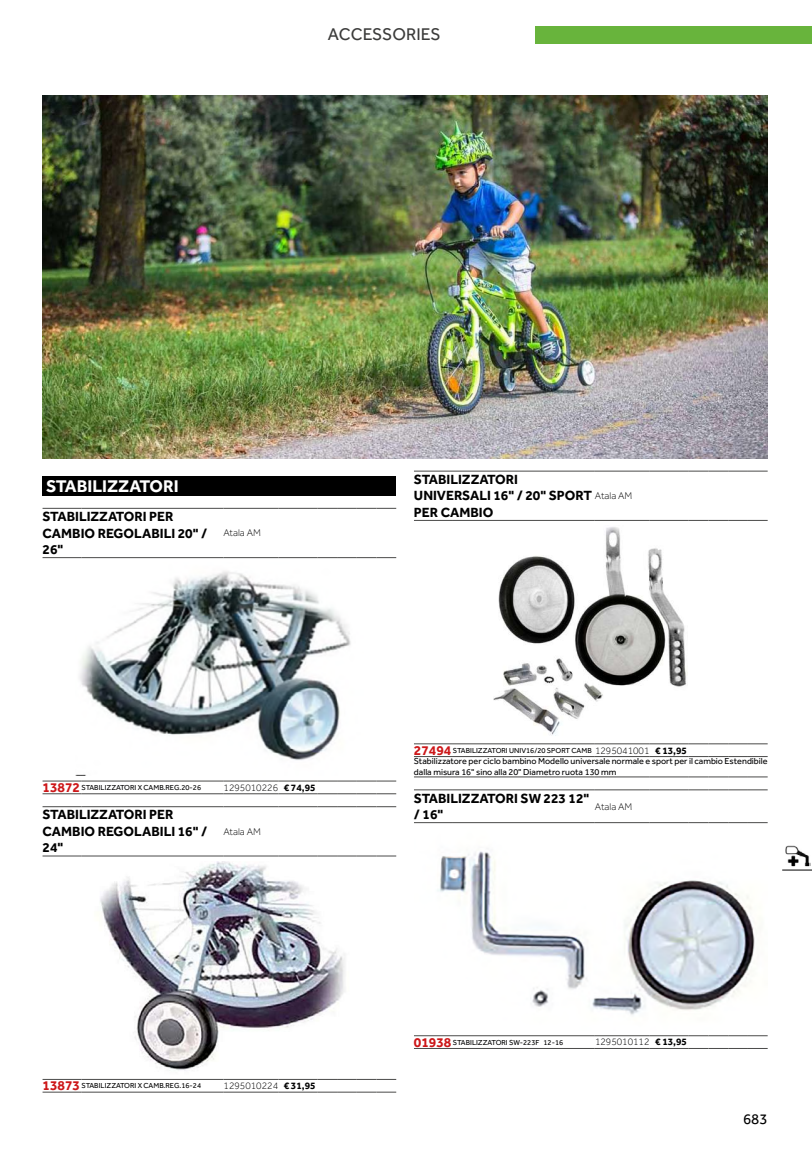
<style>
.page{position:relative;width:812px;height:1149px;background:#fff}
.page>*{position:absolute;margin:0;border:0;box-sizing:border-box;transform-origin:0 0}
.t1{font:700 17.5px "Effra";color:#fff}
.t2{font:17.5px "Effra";color:#3c3c3b}
.t3{font:15px "Effra";color:#000}
.t4{font:700 13.75px/16.5px "Effra";color:#000}
.t5{font:300 10px "Effra";color:#000}
.t6{font:9px/10.8px "Effra";color:#020203}
.t7{font:7.5px "Effra";color:#000}
.s1{font-weight:700;font-size:13.75px;color:#cd1719}
.s2{font-weight:700}
.s3{font-weight:300;font-size:10px}
.s4{font-weight:700;font-size:10px}
</style>
<div class="page">
<div style="left:535px;top:27px;width:276px;height:17px;background:#68b43c"></div>
<img style="left:785px;top:845px;width:25px;height:21px">
<svg style="left:782px;top:869px;width:29px;height:1px"></svg>
<img style="left:43px;top:96px;width:724px;height:362px">
<div style="left:43px;top:476px;width:353px;height:19px;background:#000"></div>
<hr style="left:43px;top:780px;width:38px;height:1px;background:#4a4a49">
<hr style="left:81px;top:780px;width:142px;height:1px;background:#4a4a49">
<hr style="left:223px;top:780px;width:55px;height:1px;background:#4a4a49">
<hr style="left:278px;top:780px;width:39px;height:1px;background:#4a4a49">
<svg style="left:317px;top:780px;width:79px;height:1px"></svg>
<hr style="left:43px;top:793px;width:38px;height:1px;background:#4a4a49">
<hr style="left:81px;top:793px;width:142px;height:1px;background:#4a4a49">
<hr style="left:223px;top:793px;width:55px;height:1px;background:#4a4a49">
<hr style="left:278px;top:793px;width:39px;height:1px;background:#4a4a49">
<svg style="left:317px;top:793px;width:79px;height:1px"></svg>
<hr style="left:223px;top:557px;width:55px;height:1px;background:#4a4a49">
<hr style="left:278px;top:557px;width:39px;height:1px;background:#4a4a49">
<svg style="left:317px;top:557px;width:79px;height:1px"></svg>
<hr style="left:43px;top:508px;width:38px;height:1px;background:#4a4a49">
<hr style="left:81px;top:508px;width:142px;height:1px;background:#4a4a49">
<hr style="left:43px;top:557px;width:38px;height:1px;background:#4a4a49">
<hr style="left:81px;top:557px;width:142px;height:1px;background:#4a4a49">
<hr style="left:223px;top:508px;width:55px;height:1px;background:#4a4a49">
<hr style="left:278px;top:508px;width:39px;height:1px;background:#4a4a49">
<svg style="left:317px;top:508px;width:79px;height:1px"></svg>
<img style="left:76px;top:571px;width:275px;height:204px">
<hr style="left:43px;top:1078px;width:38px;height:1px;background:#4a4a49">
<hr style="left:81px;top:1078px;width:142px;height:1px;background:#4a4a49">
<hr style="left:223px;top:1078px;width:55px;height:1px;background:#4a4a49">
<hr style="left:278px;top:1078px;width:39px;height:1px;background:#4a4a49">
<svg style="left:317px;top:1078px;width:79px;height:1px"></svg>
<hr style="left:43px;top:1091px;width:38px;height:1px;background:#4a4a49">
<hr style="left:81px;top:1091px;width:142px;height:1px;background:#4a4a49">
<hr style="left:223px;top:1091px;width:55px;height:1px;background:#4a4a49">
<hr style="left:278px;top:1091px;width:39px;height:1px;background:#4a4a49">
<svg style="left:317px;top:1091px;width:79px;height:1px"></svg>
<hr style="left:223px;top:855px;width:55px;height:1px;background:#4a4a49">
<hr style="left:278px;top:855px;width:39px;height:1px;background:#4a4a49">
<svg style="left:317px;top:855px;width:79px;height:1px"></svg>
<hr style="left:43px;top:806px;width:38px;height:1px;background:#4a4a49">
<hr style="left:81px;top:806px;width:142px;height:1px;background:#4a4a49">
<hr style="left:43px;top:855px;width:38px;height:1px;background:#4a4a49">
<hr style="left:81px;top:855px;width:142px;height:1px;background:#4a4a49">
<hr style="left:223px;top:806px;width:55px;height:1px;background:#4a4a49">
<hr style="left:278px;top:806px;width:39px;height:1px;background:#4a4a49">
<svg style="left:317px;top:806px;width:79px;height:1px"></svg>
<img style="left:100px;top:861px;width:245px;height:210px">
<hr style="left:414px;top:743px;width:39px;height:1px;background:#4a4a49">
<hr style="left:453px;top:743px;width:141px;height:1px;background:#4a4a49">
<hr style="left:594px;top:743px;width:55px;height:1px;background:#4a4a49">
<hr style="left:649px;top:743px;width:39px;height:1px;background:#4a4a49">
<svg style="left:688px;top:743px;width:79px;height:1px"></svg>
<hr style="left:414px;top:756px;width:39px;height:1px;background:#4a4a49">
<hr style="left:453px;top:756px;width:141px;height:1px;background:#4a4a49">
<hr style="left:594px;top:756px;width:55px;height:1px;background:#4a4a49">
<hr style="left:649px;top:756px;width:39px;height:1px;background:#4a4a49">
<svg style="left:688px;top:756px;width:79px;height:1px"></svg>
<hr style="left:414px;top:776px;width:39px;height:1px;background:#4a4a49">
<hr style="left:453px;top:776px;width:141px;height:1px;background:#4a4a49">
<hr style="left:594px;top:776px;width:55px;height:1px;background:#4a4a49">
<hr style="left:649px;top:776px;width:39px;height:1px;background:#4a4a49">
<svg style="left:688px;top:776px;width:79px;height:1px"></svg>
<hr style="left:594px;top:520px;width:55px;height:1px;background:#4a4a49">
<hr style="left:649px;top:520px;width:39px;height:1px;background:#4a4a49">
<svg style="left:688px;top:520px;width:79px;height:1px"></svg>
<hr style="left:414px;top:471px;width:39px;height:1px;background:#4a4a49">
<hr style="left:453px;top:471px;width:141px;height:1px;background:#4a4a49">
<hr style="left:414px;top:520px;width:39px;height:1px;background:#4a4a49">
<hr style="left:453px;top:520px;width:141px;height:1px;background:#4a4a49">
<hr style="left:594px;top:471px;width:55px;height:1px;background:#4a4a49">
<hr style="left:649px;top:471px;width:39px;height:1px;background:#4a4a49">
<svg style="left:688px;top:471px;width:79px;height:1px"></svg>
<img style="left:493px;top:527px;width:194px;height:209px">
<hr style="left:414px;top:1035px;width:39px;height:1px;background:#4a4a49">
<hr style="left:453px;top:1035px;width:141px;height:1px;background:#4a4a49">
<hr style="left:594px;top:1035px;width:55px;height:1px;background:#4a4a49">
<hr style="left:649px;top:1035px;width:39px;height:1px;background:#4a4a49">
<svg style="left:688px;top:1035px;width:79px;height:1px"></svg>
<hr style="left:414px;top:1047px;width:39px;height:1px;background:#4a4a49">
<hr style="left:453px;top:1047px;width:141px;height:1px;background:#4a4a49">
<hr style="left:594px;top:1047px;width:55px;height:1px;background:#4a4a49">
<hr style="left:649px;top:1047px;width:39px;height:1px;background:#4a4a49">
<hr style="left:594px;top:822px;width:55px;height:1px;background:#4a4a49">
<hr style="left:649px;top:822px;width:39px;height:1px;background:#4a4a49">
<svg style="left:688px;top:822px;width:79px;height:1px"></svg>
<hr style="left:414px;top:789px;width:39px;height:1px;background:#4a4a49">
<hr style="left:453px;top:789px;width:141px;height:1px;background:#4a4a49">
<hr style="left:414px;top:822px;width:39px;height:1px;background:#4a4a49">
<hr style="left:453px;top:822px;width:141px;height:1px;background:#4a4a49">
<hr style="left:594px;top:789px;width:55px;height:1px;background:#4a4a49">
<hr style="left:649px;top:789px;width:39px;height:1px;background:#4a4a49">
<svg style="left:688px;top:789px;width:79px;height:1px"></svg>
<img style="left:437px;top:851px;width:318px;height:164px">
<h1 class="t2" style="left:328px;top:24px;width:114px">ACCESSORIES</h1>
<h1 class="t1" style="left:46px;top:475px;width:134px">STABILIZZATORI</h1>
<h3 class="t4" style="left:43px;top:507px;width:166px">STABILIZZATORI PER<br>CAMBIO REGOLABILI 20" /<br>26"</h3>
<h3 class="t5" style="left:223px;top:527px;width:39px">Atala AM</h3>
<p class="t7" style="left:43px;top:782px;width:160px"><span class="s1">13872</span> STABILIZZATORI X CAMB.REG.20-26</p>
<h3 class="t5" style="left:223px;top:781px;width:93px">1295010226 <span class="s2">€ 74,95</span></h3>
<h3 class="t4" style="left:43px;top:806px;width:166px">STABILIZZATORI PER<br>CAMBIO REGOLABILI 16" /<br>24"</h3>
<h3 class="t5" style="left:223px;top:825px;width:39px">Atala AM</h3>
<p class="t7" style="left:43px;top:1080px;width:160px"><span class="s1">13873</span> STABILIZZATORI X CAMB.REG.16-24</p>
<h3 class="t5" style="left:223px;top:1079px;width:93px">1295010224 <span class="s2">€ 31,95</span></h3>
<h3 class="t4" style="left:414px;top:470px;width:180px">STABILIZZATORI<br>UNIVERSALI 16" / 20" SPORT<br>PER CAMBIO</h3>
<h3 class="t5" style="left:594px;top:490px;width:39px">Atala AM</h3>
<p class="t7" style="left:414px;top:745px;width:274px"><span class="s1">27494</span> STABILIZZATORI UNIV16/20 SPORT CAMB <span class="s3">1295041001</span> <span class="s4">€ 13,95</span></p>
<p class="t6" style="left:414px;top:755px;width:355px">Stabilizzatore per ciclo bambino Modello universale normale e sport per il cambio Estendibile dalla misura 16" sino alla 20" Diametro ruota 130 mm</p>
<h3 class="t4" style="left:414px;top:789px;width:177px">STABILIZZATORI SW 223 12" / 16"</h3>
<h3 class="t5" style="left:594px;top:800px;width:39px">Atala AM</h3>
<p class="t7" style="left:414px;top:1037px;width:151px"><span class="s1">01938</span> STABILIZZATORI SW-223F 12-16</p>
<h3 class="t5" style="left:595px;top:1036px;width:93px">1295010112 <span class="s2">€ 13,95</span></h3>
<h2 class="t3" style="left:743px;top:1110px;width:26px">683</h2>
</div>
